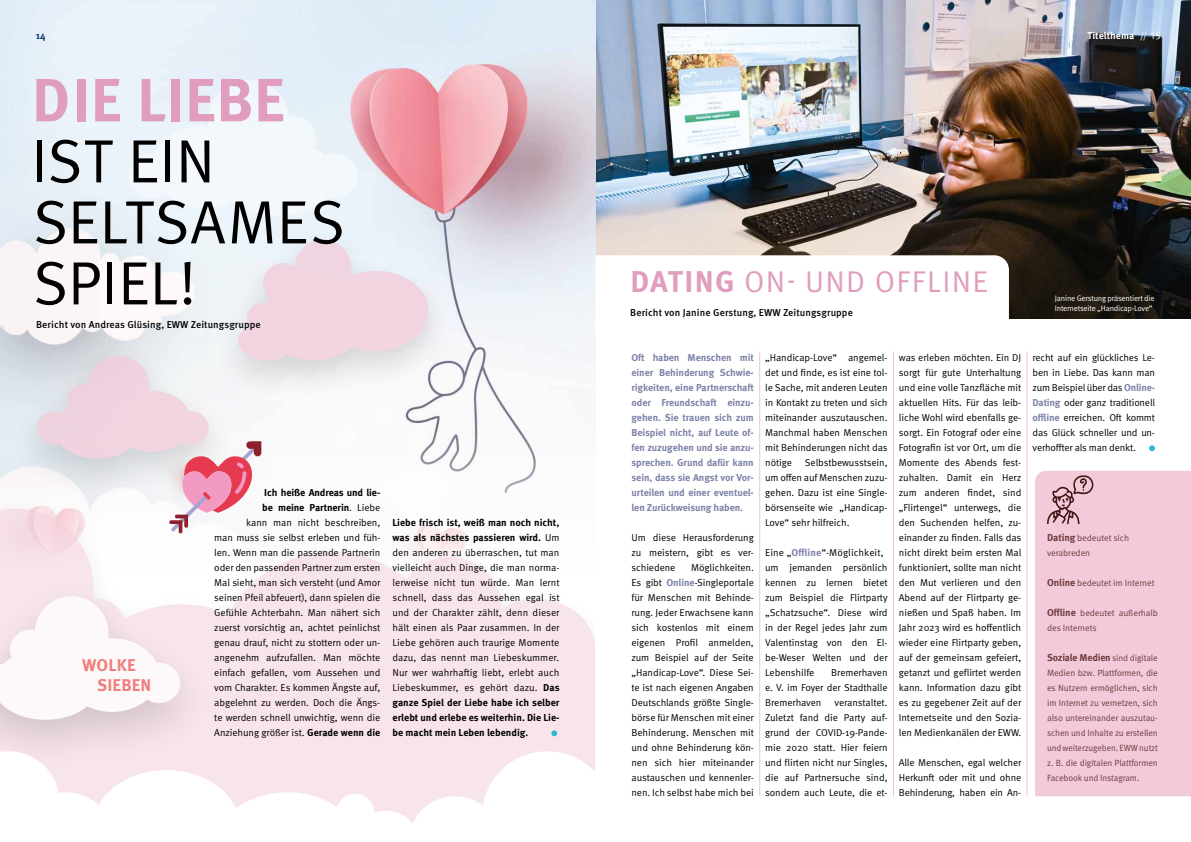
<style>
.page{position:relative;width:1191px;height:842px;background:#fff}
.page>*{position:absolute;margin:0;border:0;box-sizing:border-box;transform-origin:0 0}
.t1{font:61px/61px "Meta Pro Norm";color:#000}
.t2{font:700 61px "Meta Pro";letter-spacing:.005em;color:#e09dbd}
.t3{font:30px "Meta Pro Norm";letter-spacing:.045em;color:#e09dbd}
.t4{font:700 17px/20.4px "Meta Pro";letter-spacing:.01em;color:#ef7f7d}
.t5{font:10px/15px "Meta Pro Norm";letter-spacing:-.01em;color:#000;text-align:justify}
.t6{font:700 10px/15px "Meta Pro";letter-spacing:-.01em;color:#7d82a8;text-align:justify}
.t7{font:700 10px/15px "Meta Pro";letter-spacing:-.005em;color:#000}
.t8{font:500 10px "Meta Pro";letter-spacing:.01em;color:#000}
.t9{font:700 10px "Meta Pro";letter-spacing:-.015em;color:#703b3f}
.t10{font:700 10px "Meta Pro";color:#fff}
.t11{font:10px "Meta Pro Norm";color:#fff}
.t12{font:10px "Meta Pro Norm";color:#053871}
.t13{font:9px/15px "Meta Pro Norm";letter-spacing:-.015em;color:#703b3f}
.t14{font:8px/9.6px "Meta Pro Norm";letter-spacing:-.03em;color:#fff}
.s1{font-family:"Meta Pro Norm";font-weight:400}
.s2{font-family:"Meta Pro";font-weight:700}
.s3{font-family:"Meta Pro";font-weight:700;color:#7d82a8}
.s4{font-family:"Meta Pro";font-weight:700;font-size:10px}
.s5{font-family:"Meta Pro Norm";font-weight:400;font-size:9px}
</style>
<div class="page">
<img style="left:595px;top:0;width:596px;height:319px">
<img style="left:0;top:0;width:595px;height:492px">
<svg style="left:129px;top:80px;width:229px;height:136px"></svg>
<div style="left:208px;top:223px;width:251px;height:182px;background:#000;opacity:.2"></div>
<svg style="left:0;top:509px;width:595px;height:242px;fill:#f8e4ec"></svg>
<svg style="left:595px;top:255px;width:414px;height:64px"></svg>
<hr style="left:759px;top:351px;width:1px;height:445px;background:#edc5da">
<hr style="left:893px;top:351px;width:1px;height:445px;background:#edc5da">
<hr style="left:1026px;top:351px;width:1px;height:445px;background:#edc5da">
<div style="left:1035px;top:471px;width:156px;height:325px;background:#f2cad9"></div>
<svg style="left:1046px;top:475px;width:47px;height:49px;background:#cea5b0"></svg>
<div style="left:6px;top:340px;width:233px;height:163px;background:#000;opacity:.2"></div>
<div style="left:0;top:576px;width:217px;height:198px;background:#000;opacity:.2"></div>
<svg style="left:0;top:596px;width:180px;height:124px"></svg>
<svg style="left:1149px;top:445px;width:6px;height:6px"></svg>
<svg style="left:37px;top:239px;width:391px;height:295px"></svg>
<svg style="left:0;top:751px;width:595px;height:72px"></svg>
<svg style="left:551px;top:730px;width:6px;height:6px"></svg>
<p class="t12" style="left:36px;top:28px;width:11px">14</p>
<p class="t11" style="left:1140px;top:28px;width:22px">// 1 5</p>
<p class="t10" style="left:1087px;top:27px;width:48px">Titelthema</p>
<h1 class="t2" style="left:32px;top:52px;width:254px">DIE LIEBE</h1>
<h1 class="t1" style="left:31px;top:127px;width:315px">IST EIN<br>SELTSAMES<br>SPIEL!</h1>
<p class="t8" style="left:36px;top:317px;width:226px">Bericht von Andreas Glüsing, EWW Zeitungsgruppe</p>
<h3 class="t4" style="left:97px;top:654px;width:56px;text-indent:-15px">WOLKE<br>SIEBEN</h3>
<p class="t7" style="left:262px;top:485px;width:119px">Ich heiße Andreas und lie&shy;be meine Partnerin<span class="s1">. Liebe</span></p>
<p class="t5" style="left:214px;top:515px;width:168px;text-indent:32px">kann man nicht beschreiben, man muss sie selbst erleben und füh&shy;len. Wenn man die passende Partnerin oder den passenden Partner zum ersten Mal sieht, man sich versteht (und Amor seinen Pfeil abfeuert), dann spielen die Gefühle Achterbahn. Man nähert sich zuerst vorsichtig an, achtet peinlichst genau drauf, nicht zu stottern oder un&shy;angenehm aufzufallen. Man möchte einfach gefallen, vom Aussehen und vom Charakter. Es kommen Ängste auf, abgelehnt zu werden. Doch die Ängs&shy;te werden schnell unwichtig, wenn die Anziehung größer ist. <span class="s2">Gerade wenn die</span></p>
<p class="t7" style="left:392px;top:515px;width:168px">Liebe frisch ist, weiß man noch nicht, was als nächstes passieren wird. <span class="s1">Um</span></p>
<p class="t5" style="left:392px;top:545px;width:168px">den anderen zu überraschen, tut man vielleicht auch Dinge, die man norma&shy;lerweise nicht tun würde. Man lernt schnell, dass das Aussehen egal ist und der Charakter zählt, denn dieser hält einen als Paar zusammen. In der Liebe gehören auch traurige Momente dazu, das nennt man Liebeskummer.<br>Nur wer wahrhaftig liebt, erlebt auch Liebeskummer, es gehört dazu. <span class="s2">Das</span></p>
<p class="t7" style="left:392px;top:695px;width:168px;text-align:justify">ganze Spiel der Liebe habe ich selber erlebt und erlebe es weiterhin. Die Lie&shy;be macht mein Leben lebendig.</p>
<h2 class="t3" style="left:630px;top:259px;width:359px"><span class="s2">DATING</span> ON- UND OFFLINE</h2>
<p class="t8" style="left:630px;top:305px;width:224px">Bericht von Janine Gerstung, EWW Zeitungsgruppe</p>
<p class="t6" style="left:631px;top:350px;width:124px">Oft haben Menschen mit einer Behinderung Schwie&shy;rigkeiten, eine Partnerschaft oder Freundschaft einzu&shy;gehen. Sie trauen sich zum Beispiel nicht, auf Leute of&shy;fen zuzugehen und sie anzu&shy;sprechen. Grund dafür kann sein, dass sie Angst vor Vor&shy;urteilen und einer eventuel&shy;len Zurückweisung haben.</p>
<p class="t5" style="left:631px;top:530px;width:124px">Um diese Herausforderung zu meistern, gibt es ver&shy;schiedene</p>
<p class="t5" style="left:899px;top:350px;width:124px">was erleben möchten. Ein DJ sorgt für gute Unterhaltung und eine volle Tanzfläche mit aktuellen Hits. Für das leib&shy;liche Wohl wird ebenfalls ge&shy;sorgt. Ein Fotograf oder eine Fotografin ist vor Ort, um die Momente des Abends fest&shy;zuhalten. Damit ein Herz zum anderen findet, sind „Flirtengel“ unterwegs, die den Suchenden helfen, zu&shy;einander zu finden. Falls das nicht direkt beim ersten Mal funktioniert, sollte man nicht den Mut verlieren und den Abend auf der Flirtparty ge&shy;nießen und Spaß haben. Im Jahr 2023 wird es hoffentlich wieder eine Flirtparty geben, auf der gemeinsam gefeiert, getanzt und geflirtet werden kann. Information dazu gibt es zu gegebener Zeit auf der Internetseite und den Sozia&shy;len Medienkanälen der EWW.</p>
<p class="t5" style="left:899px;top:755px;width:124px">Alle Menschen, egal welcher Herkunft oder mit und ohne Behinderung, haben ein An-</p>
<p class="t5" style="left:765px;top:350px;width:124px">„Handicap-Love“ angemel&shy;det und finde, es ist eine tol&shy;le Sache, mit anderen Leuten in Kontakt zu treten und sich miteinander auszutauschen.<br>Manchmal haben Menschen mit Behinderungen nicht das nötige</p>
<p class="t5" style="left:765px;top:455px;width:124px;text-indent:40px">Selbstbewusstsein, um offen auf Menschen zuzu&shy;gehen. Dazu ist eine Single&shy;börsenseite wie „Handicap-Love“ sehr hilfreich.</p>
<p class="t5" style="left:765px;top:545px;width:124px;text-align:left">Eine „<span class="s3">Offline</span>“-Möglichkeit, um jemanden persönlich kennen zu lernen bietet zum Beispiel die Flirtparty „Schatzsuche“. Diese wird in der Regel jedes Jahr zum<br>Valentinstag von den El&shy;be-Weser Welten und der<br>Lebenshilfe</p>
<p class="t5" style="left:631px;top:560px;width:124px;text-indent:60px">Möglichkeiten.<br>Es gibt <span class="s3">Online</span>-Singleportale für Menschen mit Behinde&shy;rung. Jeder Erwachsene kann sich kostenlos mit einem eigenen Profil anmelden, zum Beispiel auf der Seite „Handicap-Love“. Diese Sei&shy;te ist nach eigenen Angaben Deutschlands größte Single&shy;börse für Menschen mit einer Behinderung. Menschen mit und ohne Behinderung kön&shy;nen sich hier miteinander austauschen und kennenler&shy;nen. Ich selbst habe mich bei</p>
<p class="t5" style="left:765px;top:665px;width:124px;text-indent:66px">Bremerhaven e. V. im Foyer der Stadthalle Bremerhaven</p>
<p class="t5" style="left:765px;top:695px;width:124px;text-indent:69px">veranstaltet.<br>Zuletzt fand die Party auf&shy;grund der COVID-19-Pande&shy;mie 2020 statt. Hier feiern und flirten nicht nur Singles, die auf Partnersuche sind, sondern auch Leute, die et-</p>
<p class="t14" style="left:1054px;top:293px;width:101px">Janine Gerstung präsentiert die<br>Internetseite „Handicap-Love“</p>
<p class="t5" style="left:1032px;top:350px;width:124px">recht auf ein glückliches Le&shy;ben in Liebe. Das kann man zum Beispiel über das <span class="s3">Online-Dating</span> oder ganz traditionell <span class="s3">offline</span> erreichen. Oft kommt das Glück schneller und un&shy;verhoffter als man denkt.</p>
<p class="t13" style="left:1047px;top:530px;width:84px"><span class="s4">Dating</span> bedeutet sich verabreden</p>
<p class="t13" style="left:1047px;top:575px;width:109px"><span class="s4">Online</span> bedeutet im Internet</p>
<p class="t13" style="left:1047px;top:605px;width:112px"><span class="s4">Offline</span> bedeutet außerhalb des Internets</p>
<p class="t9" style="left:1047px;top:650px;width:112px">Soziale Medien <span class="s5">sind digitale</span></p>
<p class="t13" style="left:1047px;top:665px;width:112px;text-align:justify">Medien bzw. Plattformen, die es Nutzern ermöglichen, sich im Internet zu vernetzen, sich also untereinander auszutau&shy;schen und Inhalte zu erstellen und weiterzugeben. EWW nutzt z. B. die digitalen Plattformen Facebook und Instagram.</p>
</div>
